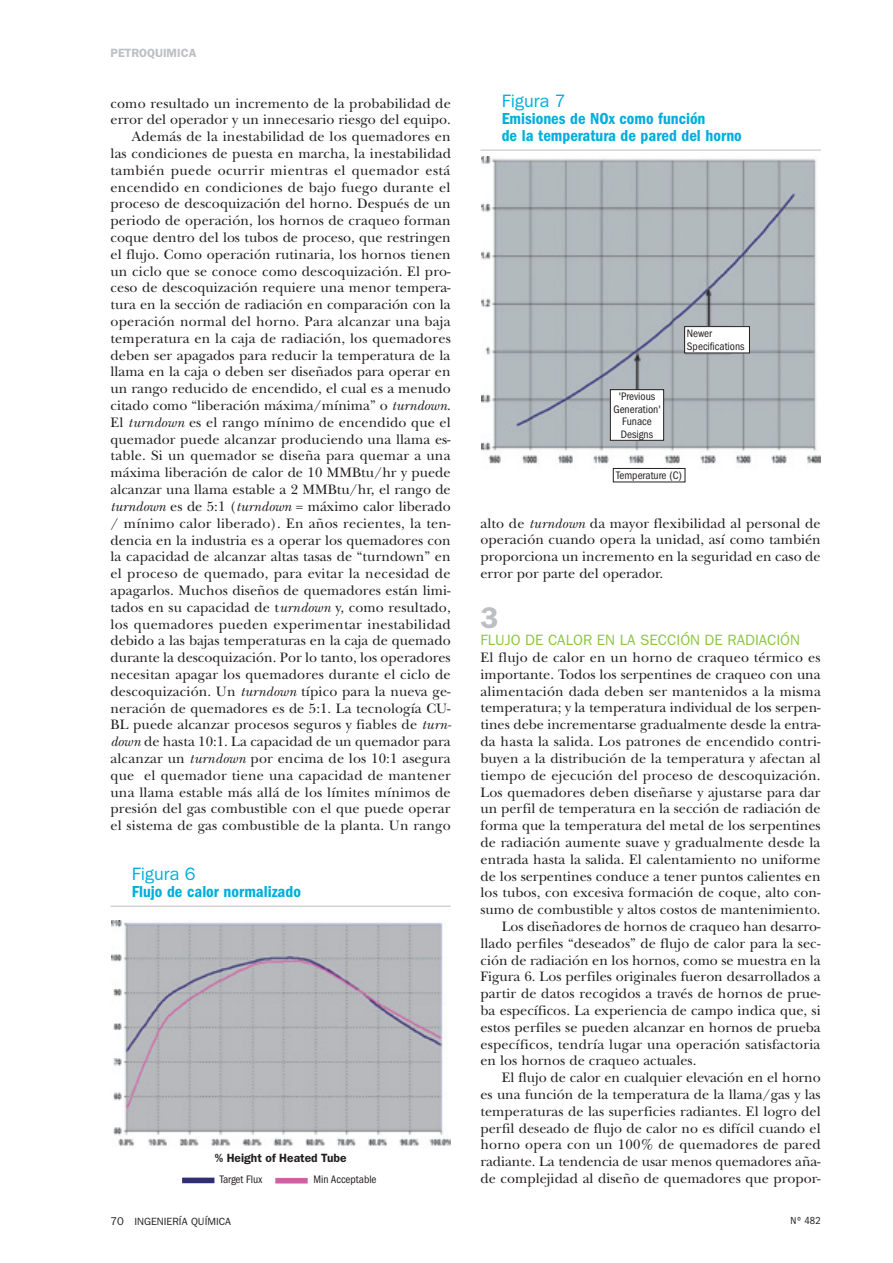
<style>
.page{position:relative;width:893px;height:1263px;background:#fff}
.page>*{position:absolute;margin:0;border:0;box-sizing:border-box;transform-origin:0 0}
.t1{font:600 30px "Franklin Gothic";color:#bebfc2}
.t2{font:18px "Franklin Gothic";letter-spacing:.015em;color:#00aedc}
.t3{font:600 condensed 16.5px/16.8px "Franklin Gothic";color:#00aedc}
.t4{font:15px "Franklin Gothic";color:#8bc63e}
.t5{font:14.25px/16.8px "New Baskerville";letter-spacing:.005em;color:#231f20;text-align:justify}
.t6{font:600 12px "Franklin Gothic";color:#231f20}
.t7{font:600 12px "Franklin Gothic";color:#bebfc2}
.t8{font:condensed 11.25px/12.3px "Franklin Gothic";color:#231f20}
.t9{font:10.5px "Franklin Gothic";color:#231f20}
.t10{font:condensed 10.5px "Franklin Gothic";color:#231f20}
.s1{font-style:italic}
.s2{font-size:11.25px}
</style>
<div class="page">
<hr style="left:111px;top:906px;width:340px;height:1px;background:#bebfc2">
<img style="left:111px;top:920px;width:339px;height:262px">
<hr style="left:480px;top:150px;width:341px;height:1px;background:#bebfc2">
<img style="left:481px;top:157px;width:339px;height:323px">
<div style="left:685px;top:327px;width:64px;height:26px;background:#fff"></div>
<div style="left:684px;top:326px;width:66px;height:27px;border:1px solid #231f20"></div>
<div style="left:610px;top:390px;width:54px;height:50px;background:#fff"></div>
<div style="left:610px;top:389px;width:54px;height:51px;border:1px solid #231f20"></div>
<div style="left:613px;top:468px;width:72px;height:14px;background:#fff"></div>
<div style="left:613px;top:468px;width:72px;height:14px;border:1px solid #231f20"></div>
<div style="left:111px;top:1153px;width:340px;height:13px;background:#fff"></div>
<div style="left:216px;top:1172px;width:50px;height:13px;background:#fff"></div>
<svg style="left:182px;top:1177px;width:32px;height:6px"></svg>
<div style="left:311px;top:1173px;width:68px;height:13px;background:#fff"></div>
<div style="left:275px;top:1178px;width:33px;height:5px;background:#ce60a4"></div>
<p class="t7" style="left:111px;top:46px;width:87px">PETROQUIMICA</p>
<p class="t5" style="left:110px;top:95px;width:342px;text-align:right">como resultado un incremento de la probabilidad de error del operador y un innecesario riesgo del equipo.<br>Además de la inestabilidad de los quemadores en<br>las condiciones de puesta en marcha, la inestabilidad también puede ocurrir mientras el quemador está encendido en condiciones de bajo fuego durante el proceso de descoquización del horno. Después de un periodo de operación, los hornos de craqueo forman coque dentro del los tubos de proceso, que restringen el flujo. Como operación rutinaria, los hornos tienen un ciclo que se conoce como descoquización. El pro&shy;ceso de descoquización requiere una menor tempera&shy;tura en la sección de radiación en comparación con la operación normal del horno. Para alcanzar una baja temperatura en la caja de radiación, los quemadores deben ser apagados para reducir la temperatura de la llama en la caja o deben ser diseñados para operar en un rango reducido de encendido, el cual es a menudo citado como “liberación máxima/mínima” o <span class="s1">turndown</span>.<br>El <span class="s1">turndown</span> es el rango mínimo de encendido que el quemador puede alcanzar produciendo una llama es&shy;table. Si un quemador se diseña para quemar a una máxima liberación de calor de 10 MMBtu/hr y puede alcanzar una llama estable a 2 MMBtu/hr, el rango de <span class="s1">turndown</span> es de 5:1 (<span class="s1">turndown</span> = máximo calor liberado / mínimo calor liberado). En años recientes, la ten&shy;dencia en la industria es a operar los quemadores con la capacidad de alcanzar altas tasas de “turndown” en el proceso de quemado, para evitar la necesidad de apagarlos. Muchos diseños de quemadores están limi&shy;tados en su capacidad de t<span class="s1">urndown</span> y, como resultado, los quemadores pueden experimentar inestabilidad debido a las bajas temperaturas en la caja de quemado durante la descoquización. Por lo tanto, los operadores necesitan apagar los quemadores durante el ciclo de descoquización. Un <span class="s1">turndown</span> típico para la nueva ge&shy;neración de quemadores es de 5:1. La tecnología CU-BL puede alcanzar procesos seguros y fiables de <span class="s1">turn&shy;down</span> de hasta 10:1. La capacidad de un quemador para alcanzar un <span class="s1">turndown</span> por encima de los 10:1 asegura que el quemador tiene una capacidad de mantener una llama estable más allá de los límites mínimos de presión del gas combustible con el que puede operar el sistema de gas combustible de la planta. Un rango</p>
<p class="t2" style="left:132px;top:864px;width:65px">FIGURA 6</p>
<p class="t3" style="left:132px;top:883px;width:171px">Flujo de calor normalizado</p>
<p class="t6" style="left:215px;top:1151px;width:133px">% Height of Heated Tube</p>
<p class="t8" style="left:220px;top:1173px;width:44px">Target Flux</p>
<p class="t8" style="left:313px;top:1173px;width:65px">Min Acceptable</p>
<p class="t2" style="left:502px;top:90px;width:65px">FIGURA 7</p>
<p class="t3" style="left:502px;top:111px;width:242px">Emisiones de NOx como función<br>de la temperatura de pared del horno</p>
<p class="t8" style="left:687px;top:327px;width:59px">Newer<br>Specifications</p>
<p class="t8" style="left:613px;top:391px;width:49px;text-align:center">'Previous<br>Generation'<br>Funace<br>Designs</p>
<p class="t8" style="left:616px;top:469px;width:67px">Temperature (C)</p>
<p class="t5" style="left:480px;top:515px;width:342px">alto de <span class="s1">turndown</span> da mayor flexibilidad al personal de operación cuando opera la unidad, así como también proporciona un incremento en la seguridad en caso de error por parte del operador.</p>
<h1 class="t1" style="left:480px;top:600px;width:19px">3</h1>
<p class="t4" style="left:480px;top:631px;width:321px">FLUJO DE CALOR EN LA SECCIÓN DE RADIACIÓN</p>
<p class="t5" style="left:480px;top:649px;width:342px">El flujo de calor en un horno de craqueo térmico es</p>
<p class="t5" style="left:480px;top:666px;width:342px">importante. Todos los serpentines de craqueo con una</p>
<p class="t5" style="left:480px;top:683px;width:342px">alimentación dada deben ser mantenidos a la misma</p>
<p class="t5" style="left:480px;top:699px;width:342px">temperatura; y la temperatura individual de los serpen-</p>
<p class="t5" style="left:480px;top:716px;width:342px">tines debe incrementarse gradualmente desde la entra-</p>
<p class="t5" style="left:480px;top:733px;width:342px">da hasta la salida. Los patrones de encendido contri-</p>
<p class="t5" style="left:480px;top:750px;width:342px">buyen a la distribución de la temperatura y afectan al</p>
<p class="t5" style="left:480px;top:767px;width:341px">tiempo de ejecución del proceso de descoquización.</p>
<p class="t5" style="left:480px;top:783px;width:342px">Los quemadores deben diseñarse y ajustarse para dar</p>
<p class="t5" style="left:480px;top:800px;width:342px">un perfil de temperatura en la sección de radiación de</p>
<p class="t5" style="left:480px;top:817px;width:342px">forma que la temperatura del metal de los serpentines</p>
<p class="t5" style="left:480px;top:834px;width:341px">de radiación aumente suave y gradualmente desde la</p>
<p class="t5" style="left:480px;top:851px;width:342px">entrada hasta la salida. El calentamiento no uniforme</p>
<p class="t5" style="left:480px;top:867px;width:342px">de los serpentines conduce a tener puntos calientes en</p>
<p class="t5" style="left:480px;top:884px;width:342px">los tubos, con excesiva formación de coque, alto con-</p>
<p class="t5" style="left:480px;top:901px;width:342px">sumo de combustible y altos costos de mantenimiento.</p>
<p class="t5" style="left:502px;top:918px;width:320px">Los diseñadores de hornos de craqueo han desarro-</p>
<p class="t5" style="left:480px;top:935px;width:342px">llado perfiles “deseados” de flujo de calor para la sec-</p>
<p class="t5" style="left:480px;top:951px;width:342px">ción de radiación en los hornos, como se muestra en la</p>
<p class="t5" style="left:480px;top:968px;width:342px">Figura 6. Los perfiles originales fueron desarrollados a</p>
<p class="t5" style="left:480px;top:985px;width:342px">partir de datos recogidos a través de hornos de prue-</p>
<p class="t5" style="left:480px;top:1002px;width:342px">ba específicos. La experiencia de campo indica que, si</p>
<p class="t5" style="left:480px;top:1019px;width:342px">estos perfiles se pueden alcanzar en hornos de prueba</p>
<p class="t5" style="left:480px;top:1035px;width:341px">específicos, tendría lugar una operación satisfactoria</p>
<p class="t5" style="left:480px;top:1052px;width:217px">en los hornos de craqueo actuales.</p>
<p class="t5" style="left:502px;top:1069px;width:320px">El flujo de calor en cualquier elevación en el horno</p>
<p class="t5" style="left:480px;top:1086px;width:342px">es una función de la temperatura de la llama/gas y las</p>
<p class="t5" style="left:480px;top:1103px;width:342px">temperaturas de las superficies radiantes. El logro del</p>
<p class="t5" style="left:480px;top:1119px;width:342px">perfil deseado de flujo de calor no es difícil cuando el</p>
<p class="t5" style="left:480px;top:1136px;width:342px">horno opera con un 100% de quemadores de pared</p>
<p class="t5" style="left:480px;top:1153px;width:342px">radiante. La tendencia de usar menos quemadores aña-</p>
<p class="t5" style="left:480px;top:1170px;width:342px">de complejidad al diseño de quemadores que propor-</p>
<p class="t9" style="left:111px;top:1215px;width:122px"><span class="s2">70</span> INGENI ERÍA QUÍMICA</p>
<p class="t10" style="left:790px;top:1215px;width:32px">Nº 482</p>
</div>
